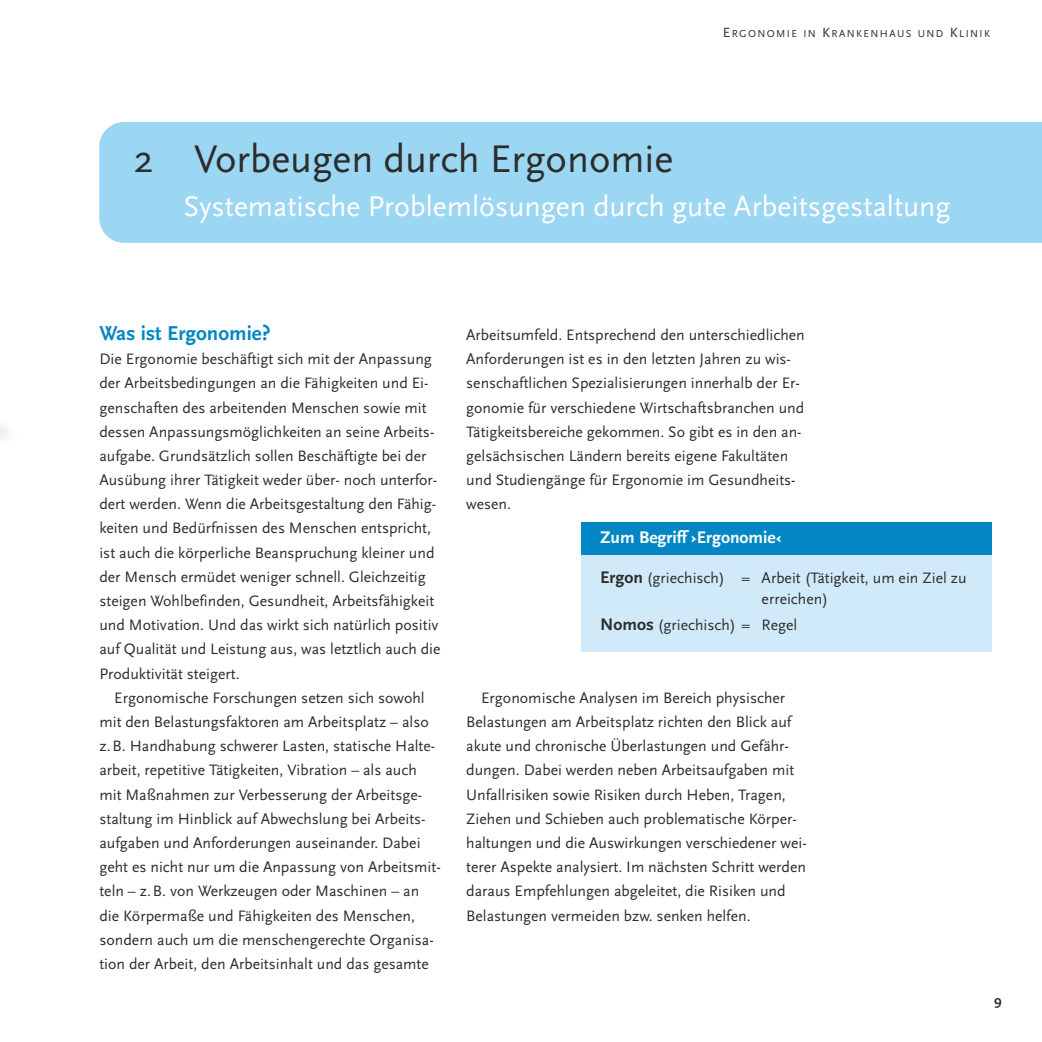
<style>
.page{position:relative;width:1042px;height:1042px;background:#fff}
.page>*{position:absolute;margin:0;border:0;box-sizing:border-box;transform-origin:0 0}
.t1{font:40.25px "Scala Sans Pro";color:#2d2d2c}
.t2{font:29.75px "Scala Sans Pro";color:#fff}
.t3{font:700 21px "Scala Sans Pro";color:#0287c4}
.t4{font:700 17.5px "Scala Sans Pro";color:#fff}
.t5{font:15.75px/24.2px "Scala Sans Pro";color:#2d2d2c}
.t6{font:700 14px "Scala Sans Pro";color:#2d2d2c}
.t7{font:10.5px "Scala Sans Pro";letter-spacing:.135em;color:#2d2d2c}
.s1{font-size:14px}
.s2{font-weight:700;font-size:17.5px}
</style>
<div class="page">
<div style="left:99px;top:122px;width:943px;height:121px;background:#9bd6f2"></div>
<div style="left:581px;top:544px;width:411px;height:108px;background:#d1eaf9"></div>
<div style="left:581px;top:522px;width:411px;height:33px;background:#0287c4"></div>
<p class="t7" style="left:723px;top:29px;width:269px"><span class="s1">E</span>RGONOMIE IN <span class="s1">K</span>RANKENHAUS UND <span class="s1">K</span>LINIK</p>
<h1 class="t1" style="left:134px;top:142px;width:541px">2 Vorbeugen durch Ergonomie</h1>
<h2 class="t2" style="left:184px;top:194px;width:768px">Systematische Problemlösungen durch gute Arbeitsgestaltung</h2>
<h3 class="t3" style="left:99px;top:325px;width:173px">Was ist Ergonomie?</h3>
<p class="t5" style="left:99px;top:348px;width:343px">Die Ergonomie beschäftigt sich mit der Anpassung der Arbeitsbedingungen an die Fähigkeiten und Ei&shy;genschaften des arbeitenden Menschen sowie mit dessen Anpassungsmöglichkeiten an seine Arbeits&shy;aufgabe. Grundsätzlich sollen Beschäftigte bei der Ausübung ihrer Tätigkeit weder über- noch unterfor&shy;dert werden. Wenn die Arbeitsgestaltung den Fähig&shy;keiten und Bedürfnissen des Menschen entspricht, ist auch die körperliche Beanspruchung kleiner und der Mensch ermüdet weniger schnell. Gleichzeitig steigen Wohlbefinden, Gesundheit, Arbeitsfähigkeit und Motivation. Und das wirkt sich natürlich positiv auf Qualität und Leistung aus, was letztlich auch die Produktivität steigert.</p>
<p class="t5" style="left:99px;top:687px;width:343px;text-indent:15px">Ergonomische Forschungen setzen sich sowohl mit den Belastungsfaktoren am Arbeitsplatz – also z. B. Handhabung schwerer Lasten, statische Halte&shy;arbeit, repetitive Tätigkeiten, Vibration – als auch mit Maßnahmen zur Verbesserung der Arbeitsge&shy;staltung im Hinblick auf Abwechslung bei Arbeits&shy;aufgaben und Anforderungen auseinander. Dabei geht es nicht nur um die Anpassung von Arbeitsmit&shy;teln – z. B. von Werkzeugen oder Maschinen – an die Körpermaße und Fähigkeiten des Menschen, sondern auch um die menschengerechte Organisa&shy;tion der Arbeit, den Arbeitsinhalt und das gesamte</p>
<p class="t5" style="left:466px;top:324px;width:340px">Arbeitsumfeld. Entsprechend den unterschiedlichen Anforderungen ist es in den letzten Jahren zu wis&shy;senschaftlichen Spezialisierungen innerhalb der Er&shy;gonomie für verschiedene Wirtschaftsbranchen und Tätigkeitsbereiche gekommen. So gibt es in den an&shy;gelsächsischen Ländern bereits eigene Fakultäten und Studiengänge für Ergonomie im Gesundheits&shy;wesen.</p>
<p class="t4" style="left:600px;top:530px;width:183px">Zum Begriff ›Ergonomie‹</p>
<p class="t5" style="left:761px;top:569px;width:206px;line-height:21px;text-indent:-161px"><span class="s2">Ergon</span> (griechisch) = Arbeit (Tätigkeit, um ein Ziel zu erreichen)</p>
<p class="t5" style="left:600px;top:614px;width:199px"><span class="s2">Nomos</span> (griechisch) = Regel</p>
<p class="t5" style="left:466px;top:687px;width:342px;text-indent:15px">Ergonomische Analysen im Bereich physischer Belastungen am Arbeitsplatz richten den Blick auf akute und chronische Überlastungen und Gefähr&shy;dungen. Dabei werden neben Arbeitsaufgaben mit Unfallrisiken sowie Risiken durch Heben, Tragen, Ziehen und Schieben auch problematische Körper&shy;haltungen und die Auswirkungen verschiedener wei&shy;terer Aspekte analysiert. Im nächsten Schritt werden daraus Empfehlungen abgeleitet, die Risiken und Belastungen vermeiden bzw. senken helfen.</p>
<p class="t6" style="left:994px;top:995px;width:9px">9</p>
</div>
